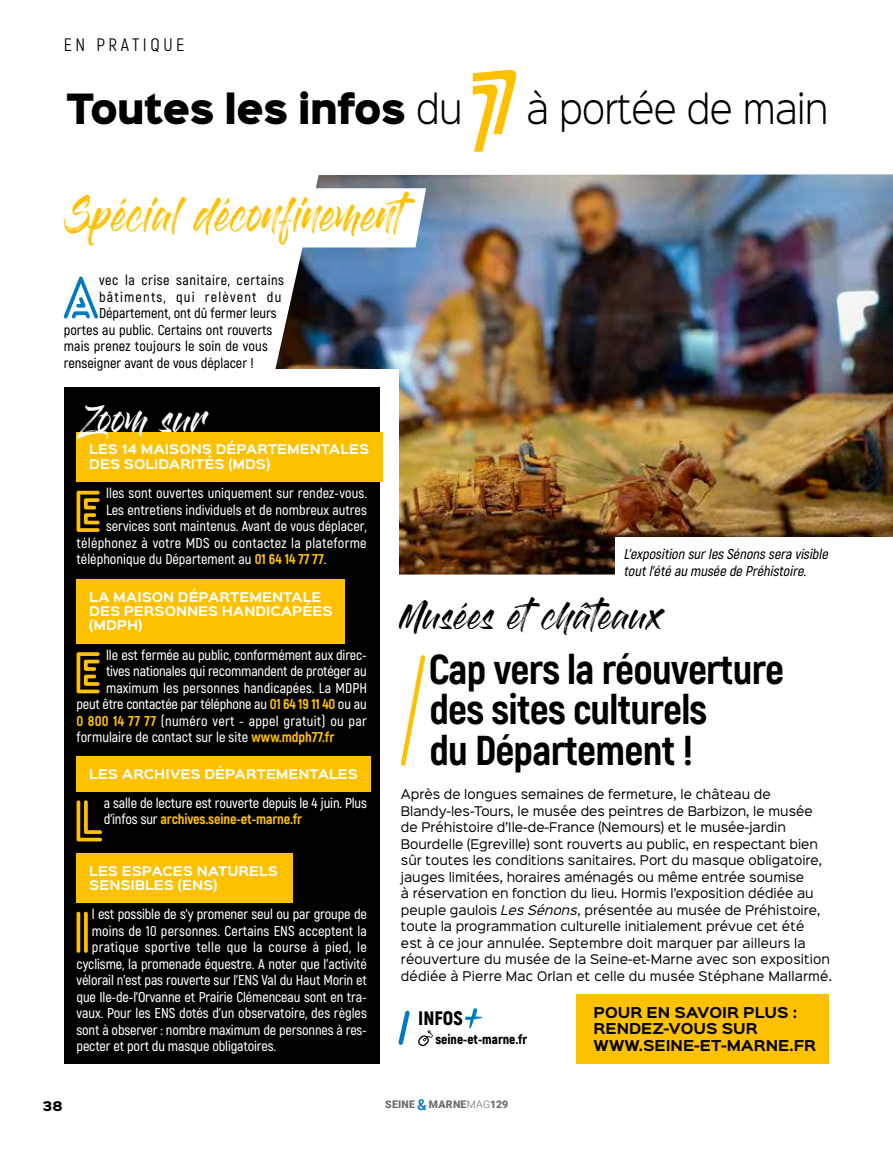
<style>
.page{position:relative;width:893px;height:1149px;background:#fff}
.page>*{position:absolute;margin:0;border:0;box-sizing:border-box;transform-origin:0 0}
.AGENDA_TXT___LETTRIN{font:700 55.95px "Lovelo Line";color:#fdc100}
.CANTONS_TXT___LETTRI{font:700 55.95px "Lovelo Line";color:#007abd}
.t1{font:800 41.7px/40.5px "Akrobat";letter-spacing:-.02em;color:#000}
._00_TITRE{font:37.5px "Sinkin Sans 900 X Black";letter-spacing:-.02em;color:#000;scale:.9 1}
._00_TITRE-2{font:300 37.5px "Sinkin Sans 300";letter-spacing:-.02em;color:#000;scale:.9 1}
._00_TITRE-3{font:34.5px "Gloss And Bloom";color:#fdc100;scale:.9 1}
.t2{font:27.6px "Gloss And Bloom";color:#000}
.t3{font:27.6px "Gloss And Bloom";color:#fff}
.t4{font:900 19.5px "Akrobat";color:#000}
.t5{font:18px "Akrobat";letter-spacing:.2em;color:#000}
.AGENDA_TXT___LETTRIN-2{font:600 14.25px/16.5px "Akrobat";letter-spacing:-.005em;color:#fff}
.CANTONS_TXT___LETTRI-2{font:600 14.25px "Akrobat";color:#000}
._00_TXT_COURANT_FER{font:italic 600 14.25px/16.5px "Akrobat";color:#000}
.AGENDA_TXT___LETTRIN-3{font:600 14.25px "Akrobat";letter-spacing:.015em;color:#fff}
.AGENDA_TXT___LETTRIN-4{font:600 14.25px "Akrobat";letter-spacing:.02em;color:#fff}
.AGENDA_TXT___LETTRIN-5{font:600 14.25px "Akrobat";letter-spacing:.025em;color:#fff}
.CANTONS_TXT___LETTRI-3{font:600 14.25px "Akrobat";letter-spacing:.04em;color:#000}
.CANTONS_TXT___LETTRI-4{font:600 14.25px "Akrobat";letter-spacing:.085em;color:#000}
._00_TXT_COURANT{font:700 13.5px/16.2px "Sinkin Sans 700";color:#000}
._00___D_INFO_GRAS{font:900 13.5px "Akrobat";color:#000}
._00_TXT_SECONDAIRE_A{font:12px/16.5px "Sinkin Sans 400";color:#000}
.t6{font:700 12px/14.4px "Sinkin Sans 700";color:#fff}
.t7{font:900 12px "Sinkin Sans 800";color:#000}
.t8{font:900 10.5px "Roboto";letter-spacing:.025em;color:#6f6c6b}
.s1{font-family:"Sinkin Sans 300";font-weight:300}
.s2{font-weight:800;color:#fdc100}
.s3{font-style:italic}
.s4{font-weight:500;font-size:15px;color:#007abd}
.s5{font-weight:300}
</style>
<div class="page">
<svg style="left:473px;top:69px;width:44px;height:83px"></svg>
<svg style="left:401px;top:655px;width:25px;height:111px"></svg>
<img style="left:275px;top:174px;width:618px;height:400px">
<div style="left:54px;top:369px;width:344px;height:215px;background:#fff"></div>
<div style="left:64px;top:387px;width:316px;height:676px;background:#000"></div>
<div style="left:77px;top:432px;width:306px;height:49px;background:#fdc100"></div>
<div style="left:77px;top:579px;width:268px;height:64px;background:#fdc100"></div>
<div style="left:77px;top:755px;width:294px;height:36px;background:#fdc100"></div>
<div style="left:77px;top:852px;width:216px;height:50px;background:#fdc100"></div>
<div style="left:615px;top:537px;width:278px;height:47px;background:#fff"></div>
<svg style="left:465px;top:1008px;width:18px;height:20px"></svg>
<svg style="left:398px;top:1010px;width:35px;height:37px"></svg>
<div style="left:577px;top:993px;width:252px;height:70px;background:#fdc100"></div>
<svg style="left:275px;top:188px;width:151px;height:59px"></svg>
<p class="t5" style="left:64px;top:34px;width:122px">EN PRATIQUE</p>
<p class="_00_TITRE" style="left:67px;top:89px;width:442px">Toutes les infos <span class="s1">du</span></p>
<p class="_00_TITRE-2" style="left:526px;top:78px;width:337px">à portée de main</p>
<p class="_00_TITRE-3" style="left:67px;top:199px;width:396px">Spécial déconfinement</p>
<p class="CANTONS_TXT___LETTRI" style="left:63px;top:264px;width:38px">A</p>
<p class="CANTONS_TXT___LETTRI-3" style="left:99px;top:271px;width:187px">vec la crise sanitaire, certains</p>
<p class="CANTONS_TXT___LETTRI-4" style="left:99px;top:288px;width:184px">bâtiments, qui relèvent du</p>
<p class="CANTONS_TXT___LETTRI-2" style="left:99px;top:304px;width:179px">Département, ont dû fermer leurs</p>
<p class="CANTONS_TXT___LETTRI-2" style="left:64px;top:321px;width:210px">portes au public. Certains ont rouverts</p>
<p class="CANTONS_TXT___LETTRI-2" style="left:64px;top:337px;width:206px">mais prenez toujours le soin de vous</p>
<p class="CANTONS_TXT___LETTRI-2" style="left:64px;top:354px;width:191px">renseigner avant de vous déplacer !</p>
<p class="t3" style="left:80px;top:406px;width:127px">Zoom sur</p>
<p class="t6" style="left:89px;top:443px;width:281px">LES 14 MAISONS DÉPARTEMENTALES<br>DES SOLIDARITÉS (MDS)</p>
<p class="AGENDA_TXT___LETTRIN" style="left:72px;top:476px;width:32px">E</p>
<p class="AGENDA_TXT___LETTRIN-2" style="left:106px;top:485px;width:263px">lles sont ouvertes uniquement sur rendez-vous.</p>
<p class="AGENDA_TXT___LETTRIN-2" style="left:106px;top:501px;width:262px">Les entretiens individuels et de nombreux autres</p>
<p class="AGENDA_TXT___LETTRIN-2" style="left:106px;top:518px;width:262px">services sont maintenus. Avant de vous déplacer,</p>
<p class="AGENDA_TXT___LETTRIN-3" style="left:77px;top:534px;width:292px">téléphonez à votre MDS ou contactez la plateforme</p>
<p class="AGENDA_TXT___LETTRIN-2" style="left:77px;top:551px;width:252px">téléphonique du Département au <span class="s2">01 64 14 77 77</span>.</p>
<p class="t6" style="left:89px;top:590px;width:245px">LA MAISON DÉPARTEMENTALE<br>DES PERSONNES HANDICAPÉES (MDPH)</p>
<p class="AGENDA_TXT___LETTRIN" style="left:72px;top:638px;width:32px">E</p>
<p class="AGENDA_TXT___LETTRIN-2" style="left:106px;top:646px;width:262px">lle est fermée au public, conformément aux direc-</p>
<p class="AGENDA_TXT___LETTRIN-2" style="left:106px;top:662px;width:262px">tives nationales qui recommandent de protéger au</p>
<p class="AGENDA_TXT___LETTRIN-2" style="left:106px;top:679px;width:262px">maximum les personnes handicapées. La MDPH</p>
<p class="AGENDA_TXT___LETTRIN-2" style="left:77px;top:695px;width:292px">peut être contactée par téléphone au <span class="s2">01 64 19 11 40</span> ou au</p>
<p class="AGENDA_TXT___LETTRIN-4" style="left:77px;top:712px;width:292px"><span class="s2">0 800 14 77 77</span> (numéro vert - appel gratuit) ou par</p>
<p class="AGENDA_TXT___LETTRIN-2" style="left:77px;top:728px;width:259px">formulaire de contact sur le site <span class="s2">www.mdph77.fr</span></p>
<p class="t6" style="left:89px;top:767px;width:270px">LES ARCHIVES DÉPARTEMENTALES</p>
<p class="AGENDA_TXT___LETTRIN" style="left:72px;top:786px;width:34px">L</p>
<p class="AGENDA_TXT___LETTRIN-2" style="left:104px;top:794px;width:265px">a salle de lecture est rouverte depuis le 4 juin. Plus d’infos sur <span class="s2">archives.seine-et-marne.fr</span></p>
<p class="t6" style="left:89px;top:863px;width:190px">LES ESPACES NATURELS<br>SENSIBLES (ENS)</p>
<p class="AGENDA_TXT___LETTRIN" style="left:72px;top:897px;width:22px">I</p>
<p class="AGENDA_TXT___LETTRIN-2" style="left:92px;top:905px;width:277px">l est possible de s’y promener seul ou par groupe de</p>
<p class="AGENDA_TXT___LETTRIN-2" style="left:92px;top:922px;width:277px">moins de 10 personnes. Certains ENS acceptent la</p>
<p class="AGENDA_TXT___LETTRIN-5" style="left:92px;top:938px;width:277px">pratique sportive telle que la course à pied, le</p>
<p class="AGENDA_TXT___LETTRIN-2" style="left:77px;top:955px;width:292px">cyclisme, la promenade équestre. A noter que l’activité</p>
<p class="AGENDA_TXT___LETTRIN-2" style="left:77px;top:971px;width:292px">vélorail n’est pas rouverte sur l’ENS Val du Haut Morin et</p>
<p class="AGENDA_TXT___LETTRIN-2" style="left:77px;top:988px;width:292px">que Ile-de-l’Orvanne et Prairie Clémenceau sont en tra-</p>
<p class="AGENDA_TXT___LETTRIN-2" style="left:77px;top:1004px;width:292px">vaux. Pour les ENS dotés d’un observatoire, des règles</p>
<p class="AGENDA_TXT___LETTRIN-2" style="left:77px;top:1021px;width:292px">sont à observer : nombre maximum de personnes à res-</p>
<p class="AGENDA_TXT___LETTRIN-2" style="left:77px;top:1037px;width:201px">pecter et port du masque obligatoires.</p>
<p class="_00_TXT_COURANT_FER" style="left:624px;top:545px;width:209px">L’exposition surlesSénonssera visible toutl’été au musée de Préhistoire.</p>
<p class="t2" style="left:400px;top:602px;width:264px">Musées etchâteaux</p>
<p class="t1" style="left:429px;top:648px;width:357px">Cap vers la réouverture des sites culturels<br>du Département !</p>
<p class="_00_TXT_SECONDAIRE_A" style="left:401px;top:784px;width:432px">Après de longues semaines de fermeture, le château de Blandy-les-Tours, le musée des peintres de Barbizon, le musée de Préhistoire d’Ile-de-France (Nemours) et le musée-jardin Bourdelle (Egreville) sont rouverts au public, en respectant bien sûr toutes les conditions sanitaires. Port du masque obligatoire, jauges limitées, horaires aménagés ou même entrée soumise<br>à réservation en fonction du lieu. Hormis l’exposition dédiée au peuple gaulois <span class="s3">Les Sénons</span>, présentée au musée de Préhistoire, toute la programmation culturelle initialement prévue cet été<br>est à ce jour annulée. Septembre doit marquer par ailleurs la réouverture du musée de la Seine-et-Marne avec son exposition dédiée à Pierre Mac Orlan et celle du musée Stéphane Mallarmé.</p>
<p class="t4" style="left:418px;top:1005px;width:46px">INFOS</p>
<p class="_00___D_INFO_GRAS" style="left:435px;top:1029px;width:93px">seine-et-marne.fr</p>
<p class="_00_TXT_COURANT" style="left:594px;top:1005px;width:224px">POUR EN SAVOIR PLUS :<br>RENDEZ-VOUS SUR<br>WWW.SEINE-ET-MARNE.FR</p>
<p class="t7" style="left:43px;top:1099px;width:21px">38</p>
<p class="t8" style="left:385px;top:1096px;width:125px">SEINE <span class="s4">&amp;</span> MARNE<span class="s5">MAG</span>129</p>
</div>
